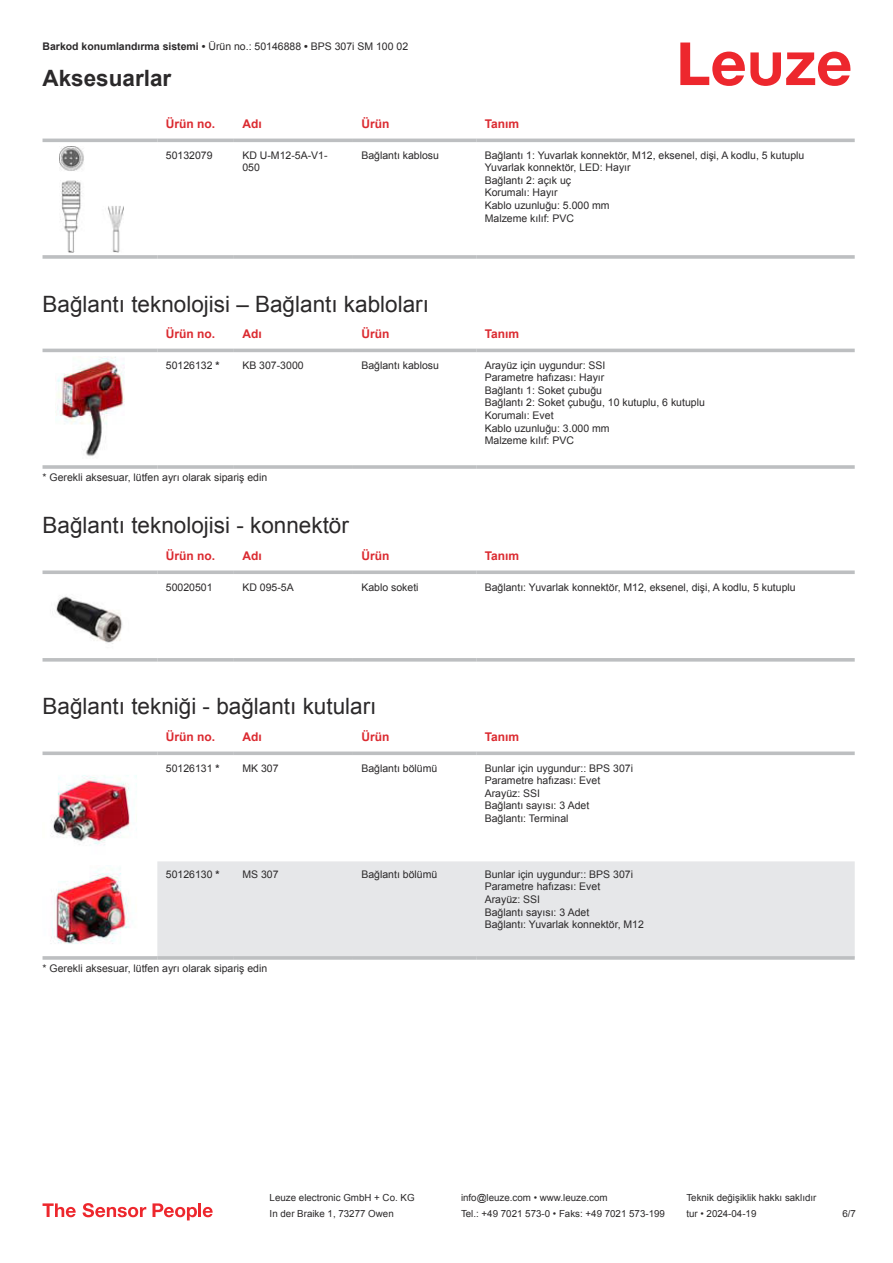
<style>
.page{position:relative;width:893px;height:1263px;background:#fff}
.page>*{position:absolute;margin:0;border:0;box-sizing:border-box;transform-origin:0 0}
.t1{font:22.5px "Arial";color:#2b292a}
.t2{font:700 22.5px "Arial";color:#2b292a}
.t3{font:700 12px "Arial";color:#db2a30}
.t4{font:10.5px/12.6px "Arial";color:#2b292a}
.t5{font:9.75px "Arial";color:#2b292a}
.s1{font-weight:700}
</style>
<div class="page">
<svg style="left:680px;top:43px;width:170px;height:43px"></svg>
<svg style="left:43px;top:138px;width:812px;height:1px"></svg>
<hr style="left:43px;top:139px;width:114px;height:3px;background:#bdbfc1">
<hr style="left:157px;top:139px;width:77px;height:3px;background:#bdbfc1">
<hr style="left:234px;top:139px;width:119px;height:3px;background:#bdbfc1">
<hr style="left:353px;top:139px;width:123px;height:3px;background:#bdbfc1">
<hr style="left:476px;top:139px;width:379px;height:3px;background:#bdbfc1">
<svg style="left:43px;top:255px;width:114px;height:4px"></svg>
<hr style="left:157px;top:255px;width:77px;height:4px;background:#c7c8ca">
<hr style="left:234px;top:255px;width:119px;height:4px;background:#bdbfc1">
<svg style="left:353px;top:255px;width:123px;height:4px"></svg>
<hr style="left:476px;top:255px;width:379px;height:4px;background:#c7c8ca">
<img style="left:59px;top:146px;width:65px;height:107px">
<svg style="left:43px;top:348px;width:812px;height:64px"></svg>
<hr style="left:43px;top:349px;width:114px;height:3px;background:#bdbfc1">
<hr style="left:157px;top:349px;width:77px;height:3px;background:#bdbfc1">
<hr style="left:234px;top:349px;width:119px;height:3px;background:#bdbfc1">
<hr style="left:353px;top:349px;width:123px;height:3px;background:#bdbfc1">
<hr style="left:476px;top:349px;width:379px;height:3px;background:#bdbfc1">
<hr style="left:43px;top:465px;width:114px;height:4px;background:#c3c5c7">
<svg style="left:157px;top:465px;width:77px;height:4px"></svg>
<hr style="left:234px;top:465px;width:119px;height:4px;background:#c4c6c7">
<hr style="left:353px;top:465px;width:123px;height:4px;background:#c3c5c7">
<svg style="left:476px;top:465px;width:379px;height:4px;background:#c3c5c7"></svg>
<img style="left:56px;top:356px;width:71px;height:100px">
<svg style="left:43px;top:570px;width:114px;height:4px"></svg>
<svg style="left:157px;top:570px;width:77px;height:4px"></svg>
<svg style="left:234px;top:570px;width:119px;height:4px"></svg>
<svg style="left:353px;top:570px;width:123px;height:4px"></svg>
<svg style="left:476px;top:570px;width:379px;height:4px;background:#c5c6c8"></svg>
<svg style="left:43px;top:658px;width:114px;height:4px"></svg>
<svg style="left:157px;top:658px;width:77px;height:4px"></svg>
<svg style="left:234px;top:658px;width:119px;height:4px"></svg>
<svg style="left:353px;top:658px;width:123px;height:4px"></svg>
<svg style="left:476px;top:658px;width:379px;height:4px;background:#c3c5c7"></svg>
<img style="left:56px;top:596px;width:67px;height:48px">
<div style="left:157px;top:861px;width:698px;height:95px;background:#e6e7e9"></div>
<svg style="left:43px;top:751px;width:114px;height:4px"></svg>
<svg style="left:157px;top:751px;width:77px;height:4px"></svg>
<svg style="left:234px;top:751px;width:119px;height:4px"></svg>
<svg style="left:353px;top:751px;width:123px;height:4px"></svg>
<svg style="left:476px;top:751px;width:379px;height:4px;background:#c5c7c9"></svg>
<svg style="left:43px;top:956px;width:114px;height:4px"></svg>
<hr style="left:157px;top:956px;width:77px;height:4px;background:#bdbfc1">
<svg style="left:234px;top:956px;width:119px;height:4px"></svg>
<svg style="left:353px;top:956px;width:123px;height:4px"></svg>
<hr style="left:476px;top:956px;width:379px;height:4px;background:#bdbfc1">
<img style="left:51px;top:775px;width:86px;height:71px">
<img style="left:51px;top:867px;width:79px;height:77px">
<svg style="left:43px;top:1203px;width:33px;height:14px"></svg>
<svg style="left:83px;top:1203px;width:63px;height:14px"></svg>
<svg style="left:153px;top:1203px;width:44px;height:17px"></svg>
<hr style="left:198px;top:1203px;width:3px;height:14px;background:#ed272d">
<svg style="left:203px;top:1207px;width:10px;height:10px"></svg>
<p class="t4" style="left:43px;top:41px;width:367px"><span class="s1">Barkod konumlandırma sistemi •</span> Ürün no.: 50146888 <span class="s1">•</span> BPS 307i SM 100 02</p>
<h1 class="t2" style="left:43px;top:70px;width:130px">Aksesuarlar</h1>
<p class="t3" style="left:166px;top:115px;width:51px">Ürün no.</p>
<p class="t3" style="left:242px;top:115px;width:21px">Adı</p>
<p class="t3" style="left:361px;top:115px;width:29px">Ürün</p>
<p class="t3" style="left:485px;top:115px;width:36px">Tanım</p>
<p class="t4" style="left:166px;top:148px;width:48px">50132079</p>
<p class="t4" style="left:242px;top:148px;width:87px">KD U-M12-5A-V1-<br>050</p>
<p class="t4" style="left:361px;top:148px;width:79px">Bağlantı kablosu</p>
<p class="t4" style="left:485px;top:148px;width:321px">Bağlantı 1: Yuvarlak konnektör, M12, eksenel, dişi, A kodlu, 5 kutuplu<br>Yuvarlak konnektör, LED: Hayır<br>Bağlantı 2: açık uç<br>Korumalı: Hayır<br>Kablo uzunluğu: 5.000 mm<br>Malzeme kılıf: PVC</p>
<h1 class="t1" style="left:43px;top:288px;width:388px">Bağlantı teknolojisi – Bağlantı kabloları</h1>
<p class="t3" style="left:166px;top:325px;width:51px">Ürün no.</p>
<p class="t3" style="left:242px;top:325px;width:21px">Adı</p>
<p class="t3" style="left:361px;top:325px;width:29px">Ürün</p>
<p class="t3" style="left:485px;top:325px;width:36px">Tanım</p>
<p class="t4" style="left:166px;top:360px;width:55px">50126132 <span class="s1">*</span></p>
<p class="t4" style="left:242px;top:359px;width:63px">KB 307-3000</p>
<p class="t4" style="left:361px;top:359px;width:79px">Bağlantı kablosu</p>
<p class="t4" style="left:485px;top:359px;width:222px">Arayüz için uygundur: SSI<br>Parametre hafızası: Hayır<br>Bağlantı 1: Soket çubuğu<br>Bağlantı 2: Soket çubuğu, 10 kutuplu, 6 kutuplu<br>Korumalı: Evet<br>Kablo uzunluğu: 3.000 mm<br>Malzeme kılıf: PVC</p>
<p class="t4" style="left:43px;top:471px;width:226px">* Gerekli aksesuar, lütfen ayrı olarak sipariş edin</p>
<h1 class="t1" style="left:43px;top:510px;width:308px">Bağlantı teknolojisi - konnektör</h1>
<p class="t3" style="left:166px;top:547px;width:51px">Ürün no.</p>
<p class="t3" style="left:242px;top:547px;width:21px">Adı</p>
<p class="t3" style="left:361px;top:547px;width:29px">Ürün</p>
<p class="t3" style="left:485px;top:547px;width:36px">Tanım</p>
<p class="t4" style="left:166px;top:581px;width:48px">50020501</p>
<p class="t4" style="left:242px;top:580px;width:53px">KD 095-5A</p>
<p class="t4" style="left:361px;top:580px;width:59px">Kablo soketi</p>
<p class="t4" style="left:485px;top:580px;width:312px">Bağlantı: Yuvarlak konnektör, M12, eksenel, dişi, A kodlu, 5 kutuplu</p>
<h1 class="t1" style="left:43px;top:691px;width:335px">Bağlantı tekniği - bağlantı kutuları</h1>
<p class="t3" style="left:166px;top:728px;width:51px">Ürün no.</p>
<p class="t3" style="left:242px;top:728px;width:21px">Adı</p>
<p class="t3" style="left:361px;top:728px;width:29px">Ürün</p>
<p class="t3" style="left:485px;top:728px;width:36px">Tanım</p>
<p class="t4" style="left:166px;top:762px;width:55px">50126131 <span class="s1">*</span></p>
<p class="t4" style="left:242px;top:761px;width:38px">MK 307</p>
<p class="t4" style="left:361px;top:761px;width:77px">Bağlantı bölümü</p>
<p class="t4" style="left:485px;top:761px;width:150px">Bunlar için uygundur:: BPS 307i<br>Parametre hafızası: Evet<br>Arayüz: SSI<br>Bağlantı sayısı: 3 Adet<br>Bağlantı: Terminal</p>
<p class="t4" style="left:166px;top:869px;width:55px">50126130 <span class="s1">*</span></p>
<p class="t4" style="left:242px;top:869px;width:38px">MS 307</p>
<p class="t4" style="left:361px;top:868px;width:77px">Bağlantı bölümü</p>
<p class="t4" style="left:485px;top:868px;width:161px">Bunlar için uygundur:: BPS 307i<br>Parametre hafızası: Evet<br>Arayüz: SSI<br>Bağlantı sayısı: 3 Adet<br>Bağlantı: Yuvarlak konnektör, M12</p>
<p class="t4" style="left:43px;top:962px;width:226px">* Gerekli aksesuar, lütfen ayrı olarak sipariş edin</p>
<p class="t5" style="left:270px;top:1191px;width:146px">Leuze electronic GmbH + Co. KG</p>
<p class="t5" style="left:461px;top:1191px;width:148px">info@leuze.com • www.leuze.com</p>
<p class="t5" style="left:686px;top:1191px;width:132px">Teknik değişiklik hakkı saklıdır</p>
<p class="t5" style="left:270px;top:1207px;width:126px">In der Braike 1, 73277 Owen</p>
<p class="t5" style="left:461px;top:1207px;width:205px">Tel.: +49 7021 573-0 • Faks: +49 7021 573-199</p>
<p class="t5" style="left:686px;top:1207px;width:72px">tur • 2024-04-19</p>
<p class="t5" style="left:842px;top:1210px;width:15px">6 /7</p>
</div>
